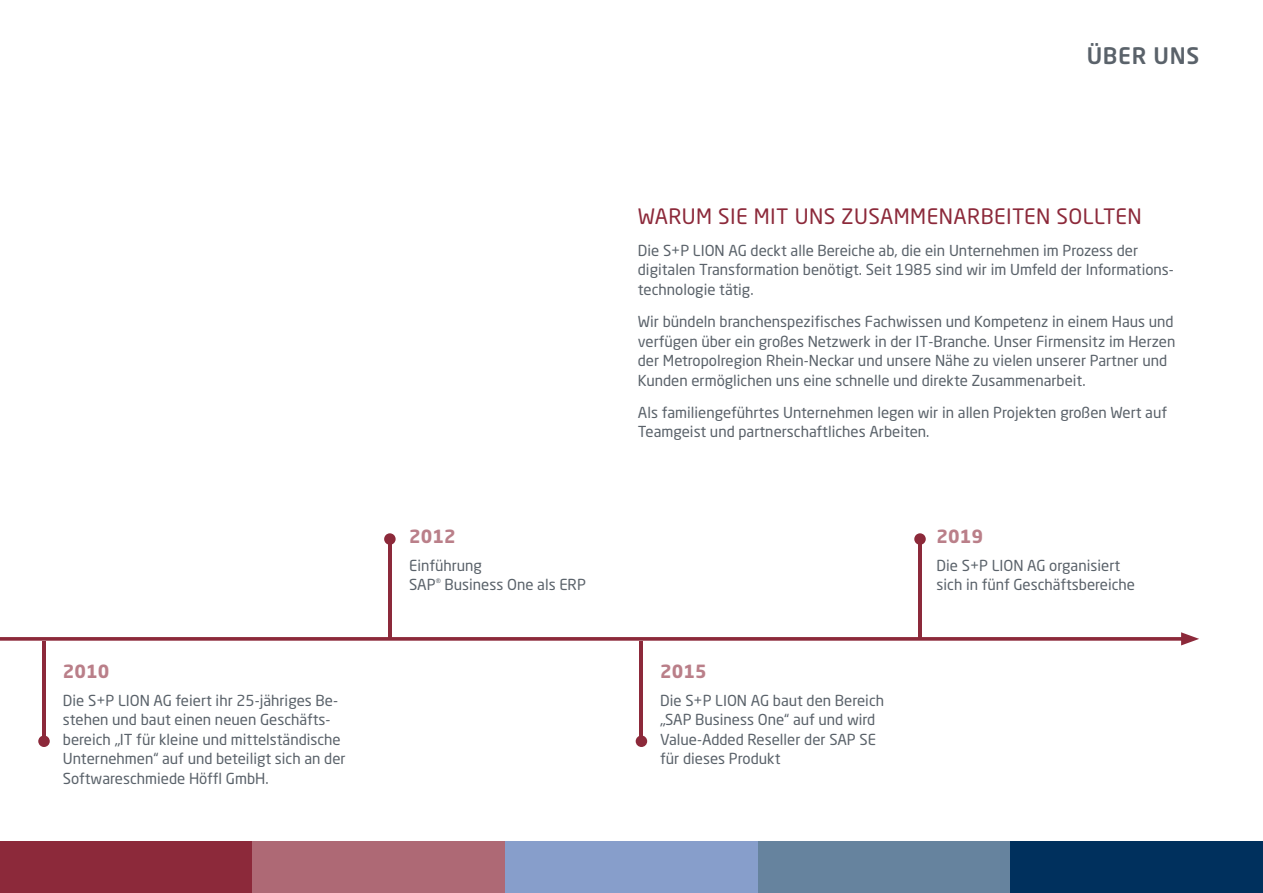
<style>
.page{position:relative;width:1263px;height:893px;background:#fff}
.page>*{position:absolute;margin:0;border:0;box-sizing:border-box;transform-origin:0 0}
.t1{font:500 22.5px "Neo Sans Pro";letter-spacing:.03em;color:#5a626a}
.t2{font:21px "Neo Sans Pro";letter-spacing:.02em;color:#8c293a}
.t3{font:700 18px "Neo Sans Pro";color:#ba7f89}
.t4{font:15px/19.5px "Neo Sans Pro";color:#5a626a}
</style>
<div class="page">
<div style="left:0;top:842px;width:253px;height:51px;background:#8c293a"></div>
<div style="left:253px;top:842px;width:252px;height:51px;background:#ae6975"></div>
<div style="left:758px;top:842px;width:252px;height:51px;background:#66839e"></div>
<div style="left:1010px;top:842px;width:253px;height:51px;background:#00305d"></div>
<div style="left:505px;top:842px;width:253px;height:51px;background:#879ecb"></div>
<svg style="left:0;top:637px;width:1181px;height:4px;background:#963d4c"></svg>
<svg style="left:1181px;top:632px;width:18px;height:13px"></svg>
<div style="left:384px;top:533px;width:12px;height:12px;background:#8c293a;border-radius:50%"></div>
<hr style="left:388px;top:542px;width:3px;height:98px;background:#8c293a">
<div style="left:38px;top:735px;width:12px;height:12px;background:#8c293a;border-radius:50%"></div>
<hr style="left:42px;top:641px;width:4px;height:97px;background:#8c293a">
<div style="left:636px;top:735px;width:11px;height:12px;background:#8c293a;border-radius:50%"></div>
<hr style="left:639px;top:641px;width:4px;height:97px;background:#8c293a">
<div style="left:914px;top:533px;width:12px;height:12px;background:#8c293a;border-radius:50%"></div>
<hr style="left:918px;top:542px;width:4px;height:98px;background:#8c293a">
<p class="t3" style="left:63px;top:660px;width:48px">2010</p>
<p class="t4" style="left:63px;top:690px;width:284px">Die S+P LION AG feiert ihr 25-jähriges Be&shy;stehen und baut einen neuen Geschäfts&shy;bereich „IT für kleine und mittelständische Unternehmen“ auf und beteiligt sich an der Softwareschmiede Höffl GmbH.</p>
<h1 class="t1" style="left:1087px;top:41px;width:114px">ÜBER UNS</h1>
<p class="t3" style="left:409px;top:525px;width:48px">2012</p>
<p class="t4" style="left:409px;top:555px;width:178px">Einführung<br>SAP<sup>®</sup> Business One als ERP</p>
<h2 class="t2" style="left:638px;top:203px;width:505px">WARUM SIE MIT UNS ZUSAMMENARBEITEN SOLLTEN</h2>
<p class="t4" style="left:638px;top:240px;width:538px">Die S+P LION AG deckt alle Bereiche ab, die ein Unternehmen im Prozess der digitalen Transformation benötigt. Seit 1985 sind wir im Umfeld der Informations&shy;technologie tätig.</p>
<p class="t4" style="left:638px;top:312px;width:539px">Wir bündeln branchenspezifisches Fachwissen und Kompetenz in einem Haus und verfügen über ein großes Netzwerk in der IT-Branche. Unser Firmensitz im Herzen der Metropolregion Rhein-Neckar und unsere Nähe zu vielen unserer Partner und Kunden ermöglichen uns eine schnelle und direkte Zusammenarbeit.</p>
<p class="t4" style="left:638px;top:402px;width:531px">Als familiengeführtes Unternehmen legen wir in allen Projekten großen Wert auf<br>Teamgeist und partnerschaftliches Arbeiten.</p>
<p class="t3" style="left:936px;top:525px;width:48px">2019</p>
<p class="t3" style="left:660px;top:660px;width:48px">2015</p>
<p class="t4" style="left:660px;top:690px;width:225px">Die S+P LION AG baut den Bereich „SAP Business One“ auf und wird<br>Value-Added Reseller der SAP SE für dieses Produkt</p>
<p class="t4" style="left:936px;top:555px;width:200px">Die S+P LION AG organisiert sich in fünf Geschäftsbereiche</p>
</div>
